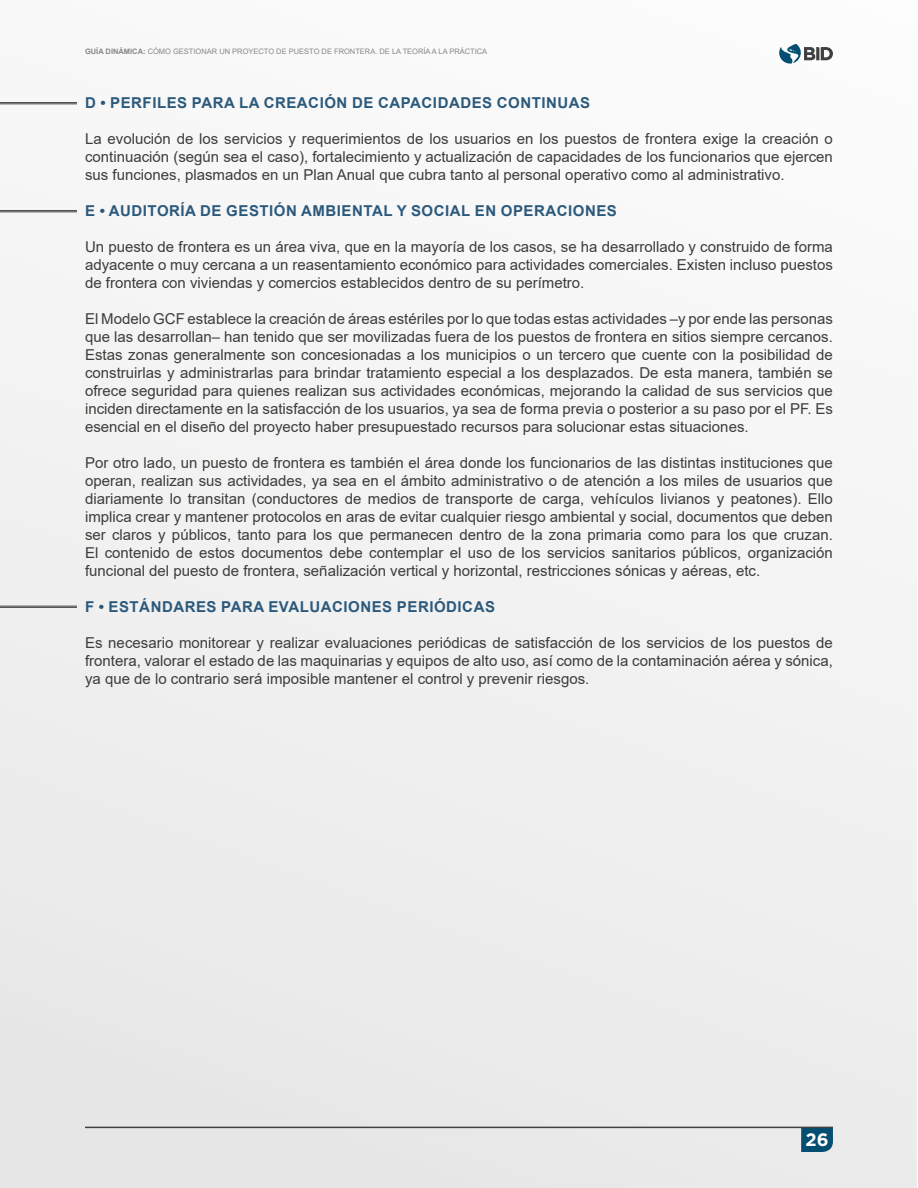
<style>
.page{position:relative;width:918px;height:1188px;background:#fff}
.page>*{position:absolute;margin:0;border:0;box-sizing:border-box;transform-origin:0 0}
.t1{font:700 18px "Gotham";color:#fff}
.t2{font:15px/18px "Arial";color:#3c3c3b;text-align:justify}
.t3{font:700 15px "Arial";letter-spacing:.035em;color:#2b597c}
.t4{font:7.5px "Arial";color:#878787}
.s1{font-weight:700}
</style>
<div class="page">
<div style="left:0;top:0;width:916px;height:1188px;background:#f2f2f2"></div>
<svg style="left:801px;top:1128px;width:32px;height:24px"></svg>
<hr style="left:85px;top:1127px;width:748px;height:1px;background:#404042">
<svg style="left:779px;top:44px;width:54px;height:20px"></svg>
<hr style="left:0;top:102px;width:77px;height:1px;background:#404042">
<hr style="left:0;top:104px;width:77px;height:1px;background:#404042">
<hr style="left:0;top:210px;width:77px;height:1px;background:#404042">
<hr style="left:0;top:212px;width:77px;height:1px;background:#404042">
<hr style="left:0;top:606px;width:77px;height:1px;background:#404042">
<hr style="left:0;top:607px;width:77px;height:1px;background:#404042">
<p class="t4" style="left:85px;top:46px;width:404px"><span class="s1">GUÍA DINÁMICA:</span> CÓMO GESTIONAR UN PROYECTO DE PUESTO DE FRONTERA. DE LA TEORÍA A LA PRÁCTICA</p>
<p class="t3" style="left:85px;top:92px;width:507px">D • PERFILES PARA LA CREACIÓN DE CAPACIDADES CONTINUAS</p>
<p class="t2" style="left:85px;top:130px;width:749px">La evolución de los servicios y requerimientos de los usuarios en los puestos de frontera exige la creación o continuación (según sea el caso), fortalecimiento y actualización de capacidades de los funcionarios que ejercen sus funciones, plasmados en un Plan Anual que cubra tanto al personal operativo como al administrativo.</p>
<p class="t3" style="left:85px;top:200px;width:533px">E • AUDITORÍA DE GESTIÓN AMBIENTAL Y SOCIAL EN OPERACIONES</p>
<p class="t2" style="left:85px;top:238px;width:749px">Un puesto de frontera es un área viva, que en la mayoría de los casos, se ha desarrollado y construido de forma adyacente o muy cercana a un reasentamiento económico para actividades comerciales. Existen incluso puestos de frontera con viviendas y comercios establecidos dentro de su perímetro.</p>
<p class="t2" style="left:85px;top:310px;width:749px">El Modelo GCF establece la creación de áreas estériles por lo que todas estas actividades –y por ende las personas que las desarrollan– han tenido que ser movilizadas fuera de los puestos de frontera en sitios siempre cercanos.<br>Estas zonas generalmente son concesionadas a los municipios o un tercero que cuente con la posibilidad de construirlas y administrarlas para brindar tratamiento especial a los desplazados. De esta manera, también se ofrece seguridad para quienes realizan sus actividades económicas, mejorando la calidad de sus servicios que inciden directamente en la satisfacción de los usuarios, ya sea de forma previa o posterior a su paso por el PF. Es esencial en el diseño del proyecto haber presupuestado recursos para solucionar estas situaciones.</p>
<p class="t2" style="left:85px;top:454px;width:749px">Por otro lado, un puesto de frontera es también el área donde los funcionarios de las distintas instituciones que operan, realizan sus actividades, ya sea en el ámbito administrativo o de atención a los miles de usuarios que diariamente lo transitan (conductores de medios de transporte de carga, vehículos livianos y peatones). Ello implica crear y mantener protocolos en aras de evitar cualquier riesgo ambiental y social, documentos que deben ser claros y públicos, tanto para los que permanecen dentro de la zona primaria como para los que cruzan.<br>El contenido de estos documentos debe contemplar el uso de los servicios sanitarios públicos, organización funcional del puesto de frontera, señalización vertical y horizontal, restricciones sónicas y aéreas, etc.</p>
<p class="t3" style="left:85px;top:596px;width:411px">F • ESTÁNDARES PARA EVALUACIONES PERIÓDICAS</p>
<p class="t2" style="left:85px;top:634px;width:749px">Es necesario monitorear y realizar evaluaciones periódicas de satisfacción de los servicios de los puestos de frontera, valorar el estado de las maquinarias y equipos de alto uso, así como de la contaminación aérea y sónica, ya que de lo contrario será imposible mantener el control y prevenir riesgos.</p>
<p class="t1" style="left:806px;top:1128px;width:25px">26</p>
</div>
